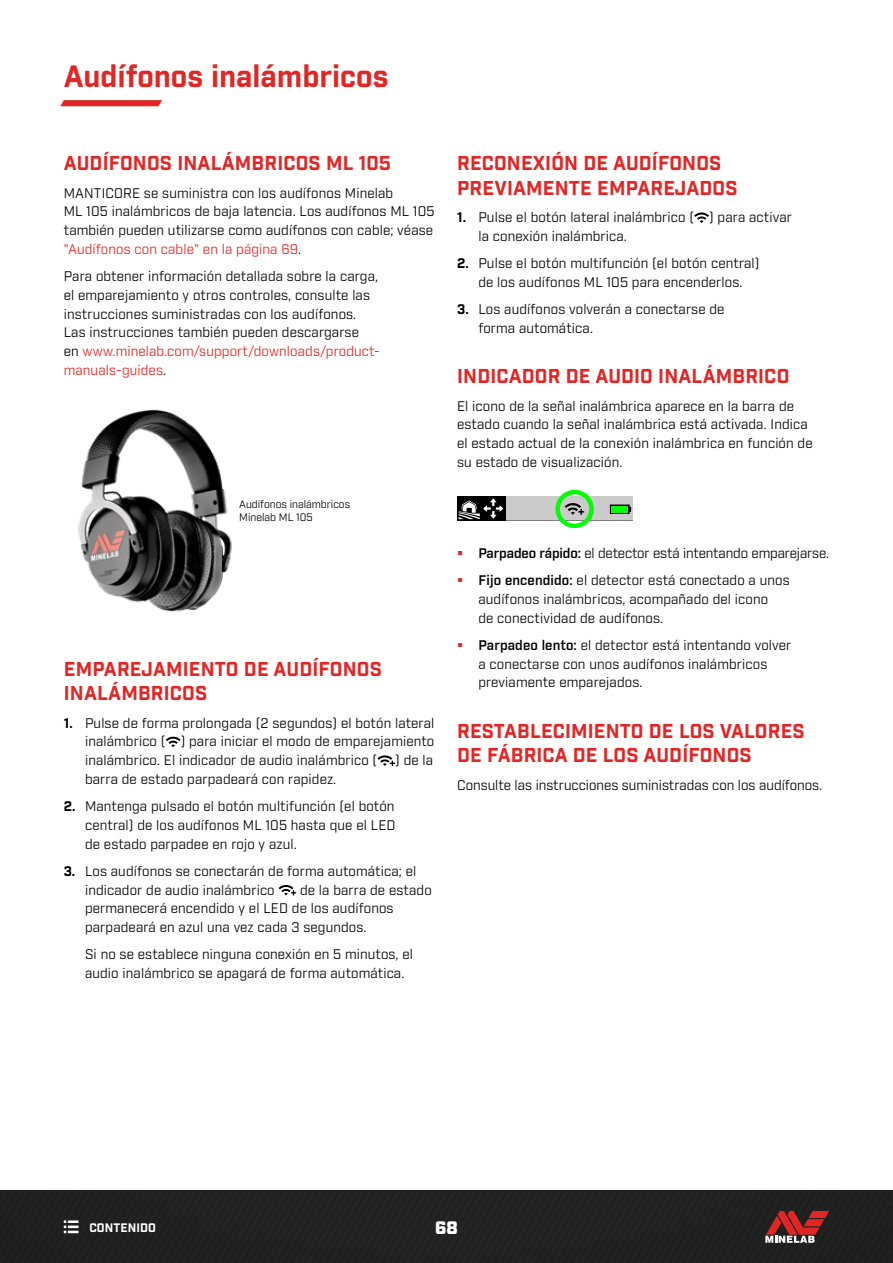
<style>
.page{position:relative;width:893px;height:1263px;background:#fff}
.page>*{position:absolute;margin:0;border:0;box-sizing:border-box;transform-origin:0 0}
.H1_TOC{font:700 30px "Industry";color:#e12725}
.H2_TOC{font:700 19.5px/24.8px "Industry";letter-spacing:.01em;color:#e12725}
.t1{font:900 18px "Industry";color:#fff}
.Body{font:13.5px/18.8px "Industry";letter-spacing:.01em;color:#000}
.Body_Indent{font:13.5px/18.8px "Industry";letter-spacing:.01em;color:#000}
.Body-2{font:13.5px "Industry";letter-spacing:-.01em;color:#000}
.t2{font:700 12px "Industry";letter-spacing:.01em;color:#fff}
.Annotation_Left{font:10.5px/13.5px "Industry";color:#000}
.s1{color:#e12725}
.s2{font-weight:700}
.s3{font-weight:600}
</style>
<div class="page">
<div style="left:0;top:1191px;width:893px;height:72px;background:#212121"></div>
<svg style="left:60px;top:100px;width:102px;height:6px"></svg>
<svg style="left:765px;top:1211px;width:64px;height:32px;background:#863b3b"></svg>
<svg style="left:64px;top:1220px;width:15px;height:13px"></svg>
<img style="left:78px;top:409px;width:154px;height:203px">
<svg style="left:166px;top:737px;width:15px;height:10px"></svg>
<svg style="left:377px;top:755px;width:18px;height:11px"></svg>
<svg style="left:279px;top:885px;width:17px;height:10px"></svg>
<svg style="left:694px;top:212px;width:15px;height:11px"></svg>
<div style="left:457px;top:496px;width:175px;height:25px;background:#cbcbcb"></div>
<hr style="left:457px;top:521px;width:175px;height:1px;background:#7f7f7f">
<div style="left:481px;top:496px;width:24px;height:25px;background:#000"></div>
<div style="left:457px;top:496px;width:24px;height:25px;background:linear-gradient(to right,#000,#000)"></div>
<svg style="left:459px;top:499px;width:44px;height:20px"></svg>
<svg style="left:560px;top:502px;width:24px;height:13px"></svg>
<svg style="left:610px;top:504px;width:21px;height:10px"></svg>
<div style="left:611px;top:506px;width:17px;height:7px;background:#0f0"></div>
<div style="left:555px;top:490px;width:39px;height:38px;border:4px solid #0f0;border-radius:50%"></div>
<p class="H1_TOC" style="left:64px;top:58px;width:326px">Audífonos inalámbricos</p>
<p class="H2_TOC" style="left:64px;top:152px;width:329px">AUDÍFONOS INALÁMBRICOS ML 105</p>
<p class="Body" style="left:64px;top:184px;width:372px">MANTICORE se suministra con los audífonos Minelab<br>ML 105 inalámbricos de baja latencia. Los audífonos ML 105 también pueden utilizarse como audífonos con cable; véase <span class="s1">"Audífonos con cable" en la página 69</span>.</p>
<p class="Body" style="left:64px;top:267px;width:316px">Para obtener información detallada sobre la carga, el emparejamiento y otros controles, consulte las instrucciones suministradas con los audífonos.<br>Las instrucciones también pueden descargarse<br>en <span class="s1">www.minelab.com/support/downloads/product&shy;manuals-guides</span>.</p>
<p class="Annotation_Left" style="left:239px;top:497px;width:112px">Audífonos inalámbricos<br>Minelab ML 105</p>
<p class="H2_TOC" style="left:64px;top:657px;width:319px">EMPAREJAMIENTO DE AUDÍFONOS<br>INALÁMBRICOS</p>
<p class="Body" style="left:85px;top:714px;width:351px;text-align:justify;text-indent:-21px"><span class="s2">1.</span> Pulse de forma prolongada (2 segundos) el botón lateral inalámbrico ( ) para iniciar el modo de emparejamiento inalámbrico. El indicador de audio inalámbrico (</p>
<p class="Body" style="left:395px;top:751px;width:40px">) de la</p>
<p class="Body" style="left:85px;top:770px;width:251px">barra de estado parpadeará con rapidez.</p>
<p class="Body" style="left:85px;top:797px;width:312px;text-align:justify;text-indent:-21px"><span class="s2">2.</span> Mantenga pulsado el botón multifunción (el botón central) de los audífonos ML 105 hasta que el LED de estado parpadee en rojo y azul.</p>
<p class="Body" style="left:85px;top:862px;width:333px;text-indent:-21px"><span class="s2">3.</span> Los audífonos se conectarán de forma automática; el indicador de audio inalámbrico</p>
<p class="Body" style="left:85px;top:881px;width:348px;text-indent:215px">de la barra de estado permanecerá encendido y el LED de los audífonos parpadeará en azul una vez cada 3 segundos.</p>
<p class="Body_Indent" style="left:85px;top:945px;width:329px">Si no se establece ninguna conexión en 5 minutos, el audio inalámbrico se apagará de forma automática.</p>
<p class="H2_TOC" style="left:457px;top:152px;width:282px">RECONEXIÓN DE AUDÍFONOS<br>PREVIAMENTE EMPAREJADOS</p>
<p class="Body" style="left:478px;top:208px;width:315px;text-indent:-21px"><span class="s2">1.</span> Pulse el botón lateral inalámbrico ( ) para activar la conexión inalámbrica.</p>
<p class="Body" style="left:457px;top:254px;width:304px;text-align:center"><span class="s2">2.</span> Pulse el botón multifunción (el botón central) de los audífonos ML 105 para encenderlos.</p>
<p class="Body" style="left:478px;top:300px;width:248px;text-indent:-21px"><span class="s2">3.</span> Los audífonos volverán a conectarse de forma automática.</p>
<p class="H2_TOC" style="left:457px;top:365px;width:334px">INDICADOR DE AUDIO INALÁMBRICO</p>
<p class="Body" style="left:457px;top:397px;width:357px">El icono de la señal inalámbrica aparece en la barra de estado cuando la señal inalámbrica está activada. Indica el estado actual de la conexión inalámbrica en función de su estado de visualización.</p>
<p class="Body-2" style="left:478px;top:545px;width:350px"><span class="s3">Parpadeo rápido:</span> el detector está intentando emparejarse.</p>
<p class="Body" style="left:478px;top:571px;width:313px"><span class="s3">Fijo encendido:</span> el detector está conectado a unos audífonos inalámbricos, acompañado del icono<br>de conectividad de audífonos.</p>
<p class="Body" style="left:478px;top:636px;width:315px"><span class="s3">Parpadeo lento:</span> el detector está intentando volver a conectarse con unos audífonos inalámbricos previamente emparejados.</p>
<p class="H2_TOC" style="left:457px;top:719px;width:349px">RESTABLECIMIENTO DE LOS VALORES<br>DE FÁBRICA DE LOS AUDÍFONOS</p>
<p class="Body" style="left:457px;top:776px;width:365px">Consulte las instrucciones suministradas con los audífonos.</p>
<p class="t2" style="left:89px;top:1220px;width:68px">CONTENIDO</p>
<h3 class="t1" style="left:435px;top:1217px;width:24px">68</h3>
</div>
